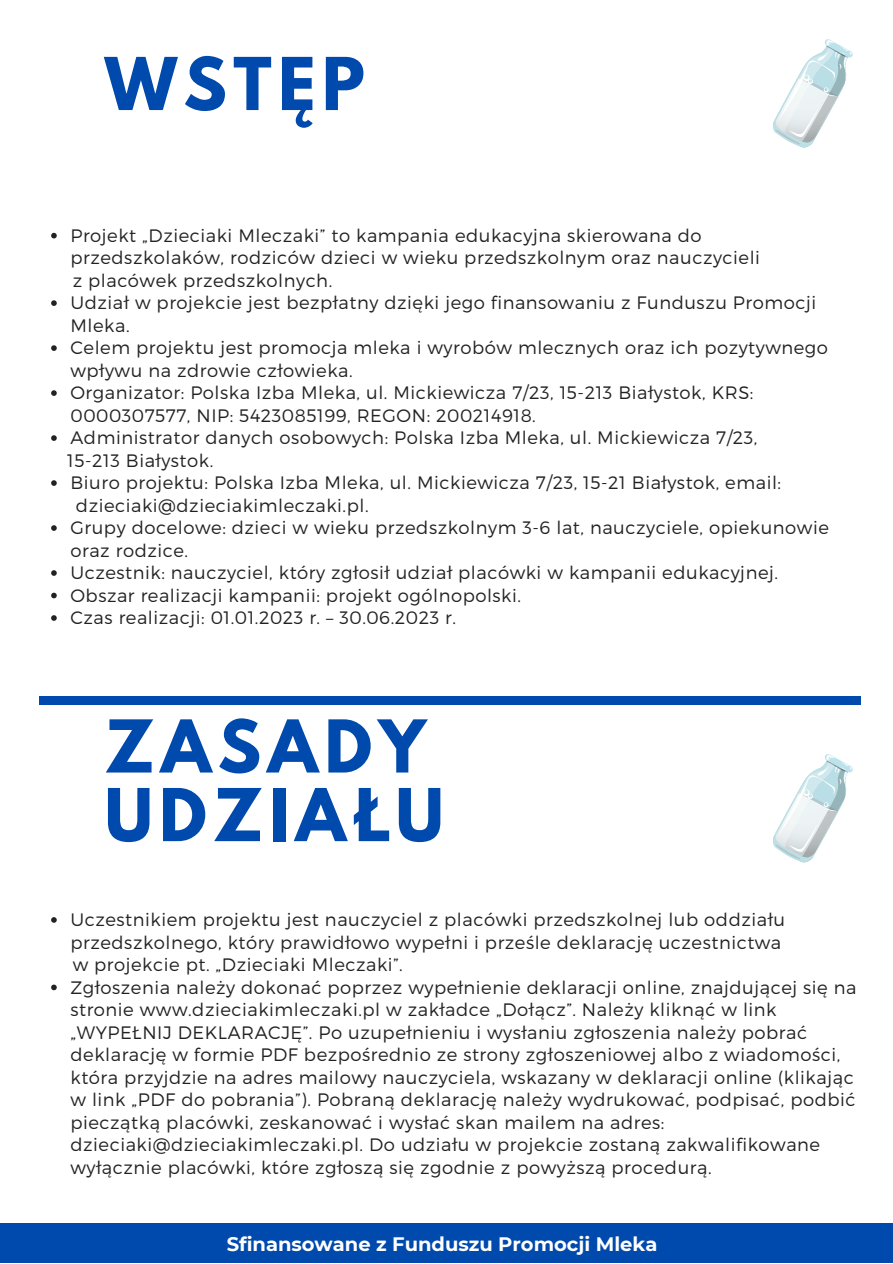
<style>
.page{position:relative;width:893px;height:1264px;background:#fff}
.page>*{position:absolute;margin:0;border:0;box-sizing:border-box;transform-origin:0 0}
.t1{font:700 64.5px/68.6px "League Spartan";letter-spacing:.1em;color:#004aad}
.t2{font:700 19.5px "Montserrat";color:#fff}
.t3{font:300 18px/22.5px "Montserrat";letter-spacing:.03em;color:#222}
</style>
<div class="page">
<div style="left:39px;top:696px;width:821px;height:8px;background:#004aad"></div>
<svg style="left:51px;top:233px;width:6px;height:5px"></svg>
<svg style="left:51px;top:300px;width:6px;height:6px"></svg>
<svg style="left:51px;top:345px;width:6px;height:6px"></svg>
<svg style="left:51px;top:390px;width:6px;height:6px"></svg>
<svg style="left:51px;top:435px;width:6px;height:6px"></svg>
<svg style="left:51px;top:480px;width:6px;height:6px"></svg>
<svg style="left:51px;top:525px;width:6px;height:6px"></svg>
<svg style="left:51px;top:570px;width:6px;height:6px"></svg>
<svg style="left:51px;top:592px;width:6px;height:6px"></svg>
<svg style="left:51px;top:615px;width:6px;height:6px"></svg>
<svg style="left:51px;top:917px;width:6px;height:5px"></svg>
<svg style="left:51px;top:984px;width:6px;height:6px"></svg>
<div style="left:0;top:1223px;width:892px;height:39px;background:#004aad"></div>
<svg style="left:773px;top:39px;width:79px;height:109px"></svg>
<svg style="left:773px;top:754px;width:79px;height:108px"></svg>
<h1 class="t1" style="left:105px;top:58px;width:262px">WSTĘP</h1>
<p class="t3" style="left:70px;top:223px;width:691px">Projekt „Dzieciaki Mleczaki” to kampania edukacyjna skierowana do przedszkolaków, rodziców dzieci w wieku przedszkolnym oraz nauczycieli</p>
<p class="t3" style="left:70px;top:291px;width:759px">Udział w projekcie jest bezpłatny dzięki jego finansowaniu z Funduszu Promocji Mleka.<br>Celem projektu jest promocja mleka i wyrobów mlecznych oraz ich pozytywnego wpływu na zdrowie człowieka.<br>Organizator: Polska Izba Mleka, ul. Mickiewicza 7/23, 15-213 Białystok, KRS:<br>0000307577, NIP: 5423085199, REGON: 200214918.<br>Administrator danych osobowych: Polska Izba Mleka, ul. Mickiewicza 7/23,</p>
<p class="t3" style="left:70px;top:470px;width:712px">Biuro projektu: Polska Izba Mleka, ul. Mickiewicza 7/23, 15-21 Białystok, email:</p>
<p class="t3" style="left:76px;top:493px;width:294px">dzieciaki@dzieciakimleczaki.pl.</p>
<p class="t3" style="left:70px;top:515px;width:759px">Grupy docelowe: dzieci w wieku przedszkolnym 3-6 lat, nauczyciele, opiekunowie</p>
<p class="t3" style="left:70px;top:538px;width:119px">oraz rodzice.</p>
<p class="t3" style="left:70px;top:560px;width:709px">Uczestnik: nauczyciel, który zgłosił udział placówki w kampanii edukacyjnej.</p>
<p class="t3" style="left:70px;top:583px;width:452px">Obszar realizacji kampanii: projekt ogólnopolski.</p>
<p class="t3" style="left:70px;top:605px;width:387px">Czas realizacji: 01.01.2023 r. – 30.06.2023 r.</p>
<p class="t3" style="left:73px;top:268px;width:261px">z placówek przedszkolnych.</p>
<p class="t3" style="left:67px;top:448px;width:147px">15-213 Białystok.</p>
<h1 class="t1" style="left:105px;top:720px;width:340px">ZASADY<br>UDZIAŁU</h1>
<p class="t3" style="left:70px;top:907px;width:716px">Uczestnikiem projektu jest nauczyciel z placówki przedszkolnej lub oddziału przedszkolnego, który prawidłowo wypełni i prześle deklarację uczestnictwa</p>
<p class="t3" style="left:70px;top:975px;width:787px">Zgłoszenia należy dokonać poprzez wypełnienie deklaracji online, znajdującej się na stronie www.dzieciakimleczaki.pl w zakładce „Dołącz”. Należy kliknąć w link „WYPEŁNIJ DEKLARACJĘ”. Po uzupełnieniu i wysłaniu zgłoszenia należy pobrać deklarację w formie PDF bezpośrednio ze strony zgłoszeniowej albo z wiadomości, która przyjdzie na adres mailowy nauczyciela, wskazany w deklaracji online (klikając w link „PDF do pobrania”). Pobraną deklarację należy wydrukować, podpisać, podbić pieczątką placówki, zeskanować i wysłać skan mailem na adres: dzieciaki@dzieciakimleczaki.pl. Do udziału w projekcie zostaną zakwalifikowane wyłącznie placówki, które zgłoszą się zgodnie z powyższą procedurą.</p>
<p class="t3" style="left:73px;top:952px;width:331px">w projekcie pt. „Dzieciaki Mleczaki”.</p>
<p class="t2" style="left:227px;top:1231px;width:432px">Sfinansowane z Funduszu Promocji Mleka</p>
</div>
